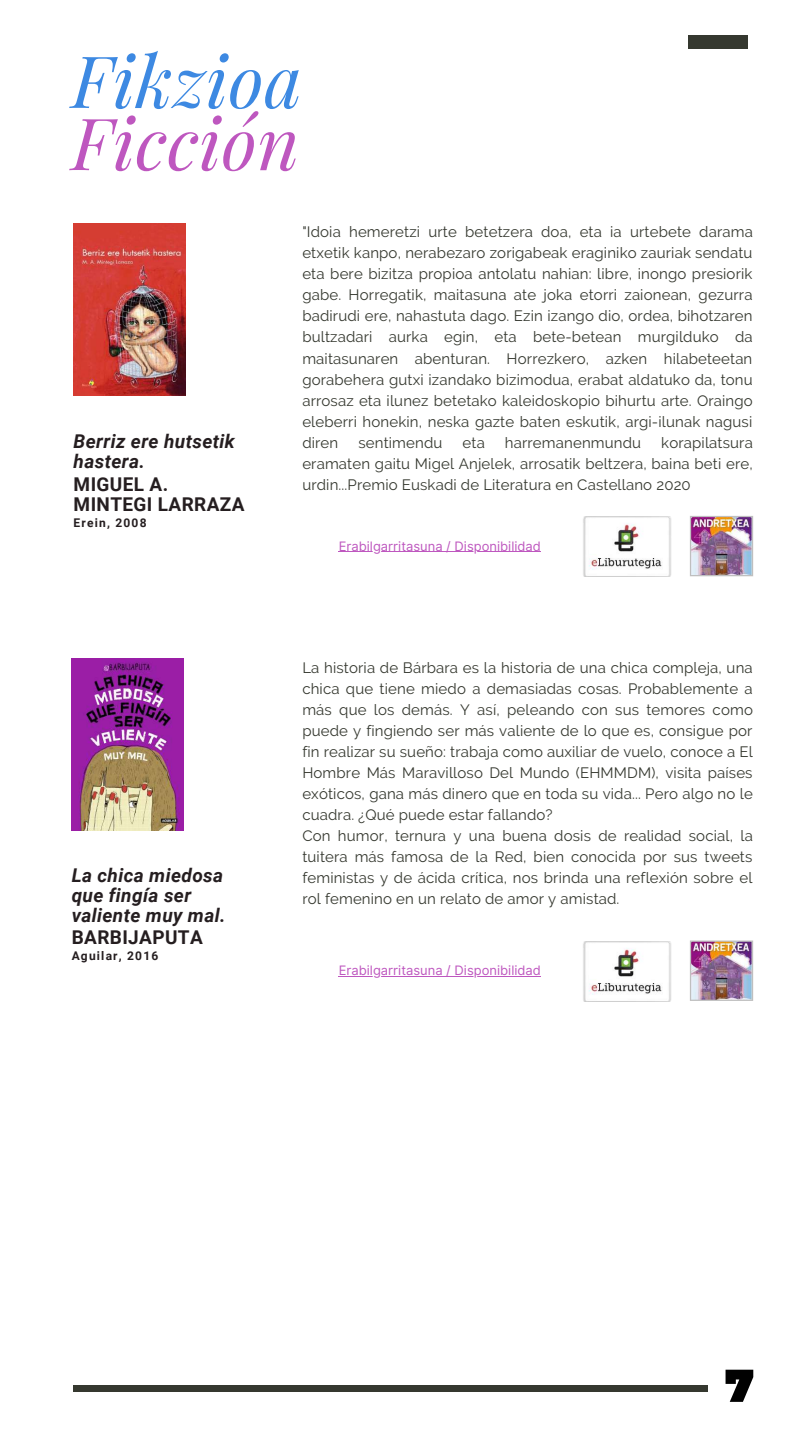
<style>
.page{position:relative;width:810px;height:1441px;background:#fff}
.page>*{position:absolute;margin:0;border:0;box-sizing:border-box;transform-origin:0 0}
.t1{font:italic 72px "Playfair Display";letter-spacing:.01em;color:#3d89e2}
.t2{font:italic 72px "Playfair Display";letter-spacing:.01em;color:#be57bf}
.t3{font:italic 700 19px/20.2px "Roboto";letter-spacing:.02em;color:#251e20}
.t4{font:700 19px/20.2px "Roboto";letter-spacing:.02em;color:#251e20}
.t5{font:15px/21px "Raleway";letter-spacing:.01em;color:#35382f;text-align:justify}
.t6{font:13px "Inter";color:#be57bf}
.t7{font:700 12px "Roboto";letter-spacing:.1em;color:#251e20}
</style>
<div class="page">
<div style="left:688px;top:35px;width:60px;height:14px;background:#35382f"></div>
<div style="left:74px;top:1385px;width:634px;height:6px;background:#35382f"></div>
<img style="left:74px;top:223px;width:111px;height:172px">
<img style="left:690px;top:516px;width:63px;height:60px">
<img style="left:583px;top:516px;width:88px;height:60px">
<img style="left:72px;top:658px;width:111px;height:172px">
<img style="left:690px;top:940px;width:63px;height:60px">
<img style="left:583px;top:941px;width:88px;height:60px">
<svg style="left:726px;top:1369px;width:27px;height:32px"></svg>
<hr style="left:339px;top:551px;width:202px;height:1px;background:#be57bf">
<hr style="left:339px;top:975px;width:202px;height:1px;background:#be57bf">
<h1 class="t1" style="left:72px;top:30px;width:232px">Fikzioa</h1>
<h1 class="t2" style="left:72px;top:92px;width:229px">Ficción</h1>
<p class="t3" style="left:74px;top:431px;width:163px">Berriz ere hutsetik hastera.</p>
<p class="t4" style="left:74px;top:474px;width:172px">MIGUEL A.<br>MINTEGI LARRAZA</p>
<p class="t7" style="left:74px;top:515px;width:74px">Erein, 2008</p>
<p class="t3" style="left:72px;top:864px;width:155px">La chica miedosa que fingía ser valiente muy mal.</p>
<p class="t4" style="left:72px;top:927px;width:133px">BARBIJAPUTA</p>
<p class="t7" style="left:72px;top:948px;width:88px">Aguilar, 2016</p>
<p class="t5" style="left:302px;top:221px;width:452px">"Idoia hemeretzi urte betetzera doa, eta ia urtebete darama etxetik kanpo, nerabezaro zorigabeak eraginiko zauriak sendatu eta bere bizitza propioa antolatu nahian: libre, inongo presiorik gabe. Horregatik, maitasuna ate joka etorri zaionean, gezurra badirudi ere, nahastuta dago. Ezin izango dio, ordea, bihotzaren bultzadari aurka egin, eta bete-betean murgilduko da maitasunaren abenturan. Horrezkero, azken hilabeteetan gorabehera gutxi izandako bizimodua, erabat aldatuko da, tonu arrosaz eta ilunez betetako kaleidoskopio bihurtu arte. Oraingo eleberri honekin, neska gazte baten eskutik, argi-ilunak nagusi diren</p>
<p class="t5" style="left:302px;top:431px;width:452px;text-indent:359px">korapilatsura eramaten gaitu Migel Anjelek, arrosatik beltzera, baina beti ere, urdin...Premio Euskadi de Literatura en Castellano 2020</p>
<p class="t5" style="left:358px;top:431px;width:86px">sentimendu</p>
<p class="t5" style="left:463px;top:431px;width:24px">eta</p>
<p class="t5" style="left:505px;top:431px;width:138px">harremanenmundu</p>
<p class="t6" style="left:339px;top:538px;width:204px">Erabilgarritasuna / Disponibilidad</p>
<p class="t5" style="left:302px;top:656px;width:452px;text-align:left">La historia de Bárbara es la historia de una chica compleja, una chica que tiene miedo a demasiadas cosas. Probablemente a más que los demás. Y así, peleando con sus temores como puede y fingiendo ser más valiente de lo que es, consigue por fin realizar su sueño: trabaja como auxiliar de vuelo, conoce a El Hombre Más Maravilloso Del Mundo (EHMMDM), visita países exóticos, gana más dinero que en toda su vida... Pero algo no le cuadra. ¿Qué puede estar fallando?<br>Con humor, ternura y una buena dosis de realidad social, la tuitera más famosa de la Red, bien conocida por sus tweets feministas y de ácida crítica, nos brinda una reflexión sobre el rol femenino en un relato de amor y amistad.</p>
<p class="t6" style="left:339px;top:962px;width:204px">Erabilgarritasuna / Disponibilidad</p>
</div>
